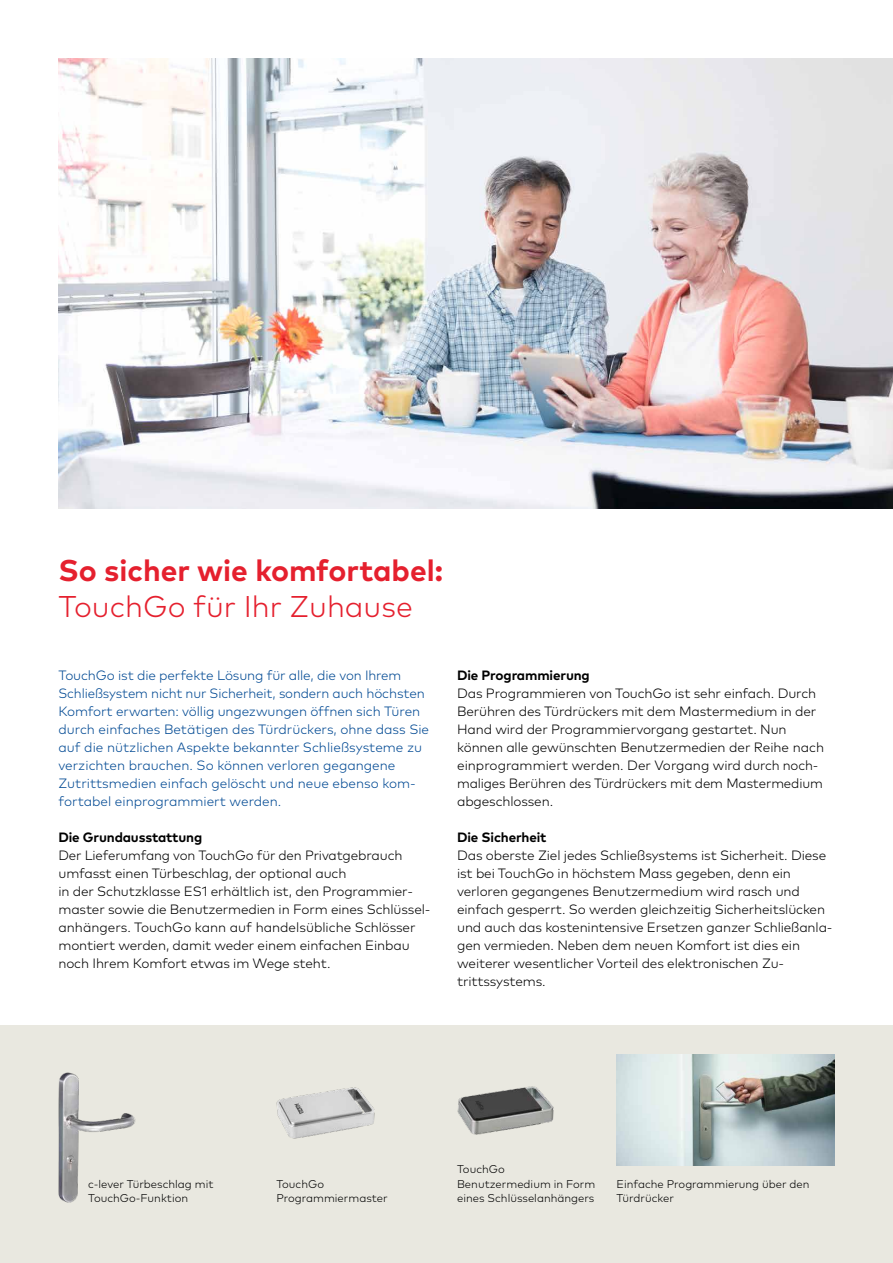
<style>
.page{position:relative;width:893px;height:1263px;background:#fff}
.page>*{position:absolute;margin:0;border:0;box-sizing:border-box;transform-origin:0 0}
.t1{font:700 30px "Mark Pro";color:#e5202e}
.t2{font:300 30px "Mark Pro";color:#e5202e}
.t3{font:300 13.5px/18px "Mark Pro";letter-spacing:-.01em;color:#000}
.t4{font:300 13.5px/18px "Mark Pro";color:#004993}
.t5{font:700 13.5px "Mark Pro";letter-spacing:-.01em;color:#000}
.t6{font:300 11.25px/14.2px "Mark Pro";color:#000}
</style>
<div class="page">
<img style="left:58px;top:58px;width:835px;height:450px">
<div style="left:0;top:1025px;width:893px;height:238px;background:#e9e8e0"></div>
<img style="left:457px;top:1086px;width:97px;height:49px">
<img style="left:276px;top:1087px;width:99px;height:52px">
<img style="left:58px;top:1072px;width:78px;height:131px">
<img style="left:617px;top:1055px;width:217px;height:110px">
<h1 class="t1" style="left:58px;top:547px;width:386px">So sicher wie komfortabel:</h1>
<h1 class="t2" style="left:58px;top:583px;width:356px">TouchGo für Ihr Zuhause</h1>
<p class="t4" style="left:58px;top:665px;width:372px">TouchGo ist die perfekte Lösung für alle, die von Ihrem Schließsystem nicht nur Sicherheit, sondern auch höchsten Komfort erwarten: völlig ungezwungen öffnen sich Türen durch einfaches Betätigen des Türdrückers, ohne dass Sie auf die nützlichen Aspekte bekannter Schließsysteme zu verzichten brauchen. So können verloren gegangene Zutrittsmedien einfach gelöscht und neue ebenso kom&shy;fortabel einprogrammiert werden.</p>
<p class="t5" style="left:58px;top:826px;width:145px">Die Grundausstattung</p>
<p class="t3" style="left:58px;top:845px;width:372px">Der Lieferumfang von TouchGo für den Privatgebrauch umfasst einen Türbeschlag, der optional auch<br>in der Schutzklasse ES1 erhältlich ist, den Programmier&shy;master sowie die Benutzermedien in Form eines Schlüssel&shy;anhängers. TouchGo kann auf handelsübliche Schlösser montiert werden, damit weder einem einfachen Einbau noch Ihrem Komfort etwas im Wege steht.</p>
<p class="t5" style="left:457px;top:664px;width:134px">Die Programmierung</p>
<p class="t3" style="left:457px;top:683px;width:369px">Das Programmieren von TouchGo ist sehr einfach. Durch Berühren des Türdrückers mit dem Mastermedium in der Hand wird der Programmiervorgang gestartet. Nun können alle gewünschten Benutzermedien der Reihe nach einprogrammiert werden. Der Vorgang wird durch noch&shy;maliges Berühren des Türdrückers mit dem Mastermedium abgeschlossen.</p>
<p class="t5" style="left:457px;top:826px;width:91px">Die Sicherheit</p>
<p class="t3" style="left:457px;top:845px;width:377px">Das oberste Ziel jedes Schließsystems ist Sicherheit. Diese ist bei TouchGo in höchstem Mass gegeben, denn ein verloren gegangenes Benutzermedium wird rasch und einfach gesperrt. So werden gleichzeitig Sicherheitslücken und auch das kostenintensive Ersetzen ganzer Schließanla&shy;gen vermieden. Neben dem neuen Komfort ist dies ein weiterer wesentlicher Vorteil des elektronischen Zu&shy;trittssystems.</p>
<p class="t6" style="left:88px;top:1175px;width:127px">c-lever Türbeschlag mit<br>TouchGo-Funktion</p>
<p class="t6" style="left:276px;top:1175px;width:113px">TouchGo<br>Programmiermaster</p>
<p class="t6" style="left:457px;top:1161px;width:140px">TouchGo<br>Benutzermedium in Form eines Schlüsselanhängers</p>
<p class="t6" style="left:617px;top:1175px;width:195px">Einfache Programmierung über den<br>Türdrücker</p>
</div>
